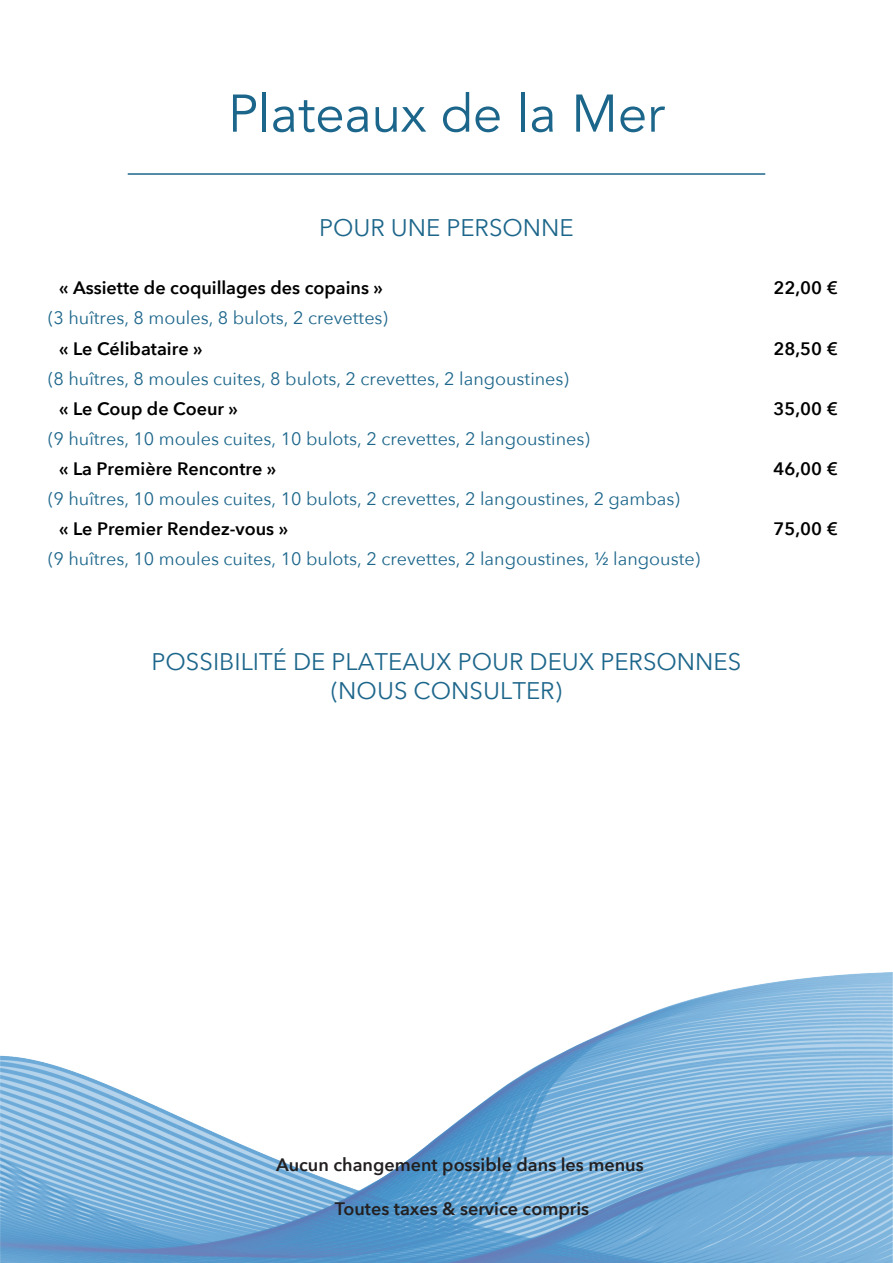
<style>
.page{position:relative;width:893px;height:1263px;background:#fff}
.page>*{position:absolute;margin:0;border:0;box-sizing:border-box;transform-origin:0 0}
.t1{font:52.5px "Avenir";color:#1c668b}
.t2{font:24px/28.8px "Avenir Next";color:#1d668b;text-align:center}
.t3{font:18px "Avenir Next";color:#1d668b}
.t4{font:600 18px "Avenir Next";color:#000001}
.t5{font:600 18px "Avenir Next";color:#231f20}
</style>
<div class="page">
<img style="left:0;top:972px;width:893px;height:291px">
<hr style="left:128px;top:173px;width:637px;height:2px;background:#1d668b">
<h1 class="t1" style="left:228px;top:82px;width:438px">Plateaux de la Mer</h1>
<h2 class="t2" style="left:319px;top:212px;width:256px">POUR UNE PERSONNE</h2>
<p class="t4" style="left:59px;top:273px;width:325px">« Assiette de coquillages des copains »</p>
<p class="t4" style="left:774px;top:273px;width:66px">22,00 €</p>
<p class="t3" style="left:48px;top:303px;width:341px">(3 huîtres, 8 moules, 8 bulots, 2 crevettes)</p>
<p class="t4" style="left:59px;top:333px;width:145px">« Le Célibataire »</p>
<p class="t4" style="left:774px;top:333px;width:66px">28,50 €</p>
<p class="t3" style="left:48px;top:363px;width:522px">(8 huîtres, 8 moules cuites, 8 bulots, 2 crevettes, 2 langoustines)</p>
<p class="t4" style="left:59px;top:393px;width:180px">« Le Coup de Coeur »</p>
<p class="t4" style="left:774px;top:393px;width:66px">35,00 €</p>
<p class="t3" style="left:48px;top:423px;width:543px">(9 huîtres, 10 moules cuites, 10 bulots, 2 crevettes, 2 langoustines)</p>
<p class="t4" style="left:59px;top:453px;width:219px">« La Première Rencontre »</p>
<p class="t4" style="left:774px;top:453px;width:66px">46,00 €</p>
<p class="t3" style="left:48px;top:484px;width:633px">(9 huîtres, 10 moules cuites, 10 bulots, 2 crevettes, 2 langoustines, 2 gambas)</p>
<p class="t4" style="left:59px;top:514px;width:230px">« Le Premier Rendez-vous »</p>
<p class="t4" style="left:774px;top:514px;width:66px">75,00 €</p>
<p class="t3" style="left:48px;top:544px;width:653px">(9 huîtres, 10 moules cuites, 10 bulots, 2 crevettes, 2 langoustines, ½ langouste)</p>
<h2 class="t2" style="left:152px;top:647px;width:591px">POSSIBILITÉ DE PLATEAUX POUR DEUX PERSONNES (NOUS CONSULTER)</h2>
<p class="t5" style="left:276px;top:1150px;width:369px">Aucun changement possible dans les menus</p>
<p class="t5" style="left:335px;top:1193px;width:256px">Toutes taxes &amp; service compris</p>
</div>
